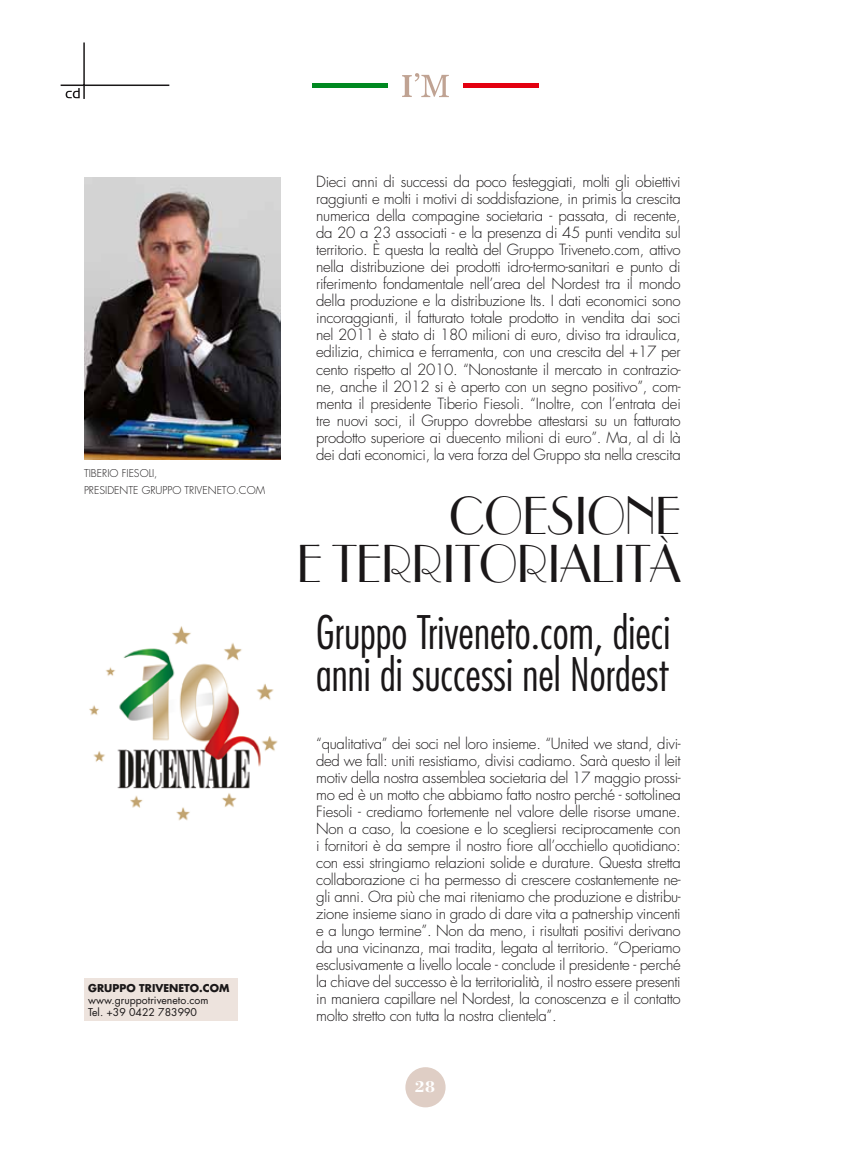
<style>
.page{position:relative;width:851px;height:1149px;background:#fff}
.page>*{position:absolute;margin:0;border:0;box-sizing:border-box;transform-origin:0 0}
.t1{font:51px/48px "Parisian";color:#1a1718;text-align:right;scale:.95 1}
.t2{font:300 condensed 45px/42px "Futura";color:#1a1718}
.t3{font:700 16.5px "Bodoni";color:#fff}
.t4{font:300 15px/17px "Futura";letter-spacing:-.02em;color:#1a1718;text-align:justify}
.t5{font:300 10.5px/17px "Futura";color:#1a1718}
.t6{font:10.5px/12px "Futura";color:#1a1718}
.t7{font:700 10.5px "Futura";color:#1a1718}
</style>
<div class="page">
<div style="left:405px;top:1066px;width:40px;height:40px;background:#dfcec5;border-radius:50%"></div>
<svg style="left:66px;top:88px;width:14px;height:10px"></svg>
<hr style="left:61px;top:84px;width:108px;height:2px;background:#1a1718">
<hr style="left:83px;top:42px;width:2px;height:57px;background:#1a1718">
<div style="left:84px;top:978px;width:153px;height:42px;background:#ede3dd"></div>
<img style="left:89px;top:626px;width:189px;height:195px">
<img style="left:84px;top:178px;width:197px;height:281px">
<hr style="left:312px;top:83px;width:76px;height:4px;background:#008921">
<hr style="left:463px;top:83px;width:75px;height:4px;background:#e30010">
<svg style="left:402px;top:73px;width:47px;height:24px"></svg>
<p class="t5" style="left:84px;top:464px;width:173px">tiberio fiesoli,<br>presidente gru ppo triven eto .com</p>
<p class="t7" style="left:88px;top:980px;width:142px">GRUPPO TRIVENETO.COM</p>
<p class="t6" style="left:88px;top:993px;width:122px">www.gruppotriveneto.com<br>Tel. +39 0422 783990</p>
<p class="t4" style="left:316px;top:173px;width:366px">Dieci anni di successi da poco festeggiati, molti gli obiettivi raggiunti e molti i motivi di soddisfazione, in primis la crescita numerica della compagine societaria - passata, di recente, da 20 a 23 associati - e la presenza di 45 punti vendita sul territorio. È questa la realtà del Gruppo Triveneto.com, attivo nella distribuzione dei prodotti idro-termo-sanitari e punto di riferimento fondamentale nell’area del Nordest tra il mondo della produzione e la distribuzione Its. I dati economici sono incoraggianti, il fatturato totale prodotto in vendita dai soci nel 2011 è stato di 180 milioni di euro, diviso tra idraulica, edilizia, chimica e ferramenta, con una crescita del +17 per cento rispetto al 2010. “Nonostante il mercato in contrazio&shy;ne, anche il 2012 si è aperto con un segno positivo”, com&shy;menta il presidente Tiberio Fiesoli. “Inoltre, con l’entrata dei tre nuovi soci, il Gruppo dovrebbe attestarsi su un fatturato prodotto superiore ai duecento milioni di euro”. Ma, al di là dei dati economici, la vera forza del Gruppo sta nella crescita</p>
<h1 class="t1" style="left:297px;top:492px;width:405px">COESIONE<br>E TERRITORIALITÀ</h1>
<h2 class="t2" style="left:316px;top:610px;width:355px">Gruppo Triveneto.com, dieci anni di successi nel Nordest</h2>
<p class="t4" style="left:316px;top:735px;width:366px">“qualitativa” dei soci nel loro insieme. “United we stand, divi&shy;ded we fall: uniti resistiamo, divisi cadiamo. Sarà questo il leit motiv della nostra assemblea societaria del 17 maggio prossi&shy;mo ed è un motto che abbiamo fatto nostro perché - sottolinea Fiesoli - crediamo fortemente nel valore delle risorse umane.<br>Non a caso, la coesione e lo scegliersi reciprocamente con i fornitori è da sempre il nostro fiore all’occhiello quotidiano: con essi stringiamo relazioni solide e durature. Questa stretta collaborazione ci ha permesso di crescere costantemente ne&shy;gli anni. Ora più che mai riteniamo che produzione e distribu&shy;zione insieme siano in grado di dare vita a patnership vincenti e a lungo termine”. Non da meno, i risultati positivi derivano da una vicinanza, mai tradita, legata al territorio. “Operiamo esclusivamente a livello locale - conclude il presidente - perché la chiave del successo è la territorialità, il nostro essere presenti in maniera capillare nel Nordest, la conoscenza e il contatto molto stretto con tutta la nostra clientela”.</p>
<p class="t3" style="left:415px;top:1076px;width:22px">28</p>
</div>
